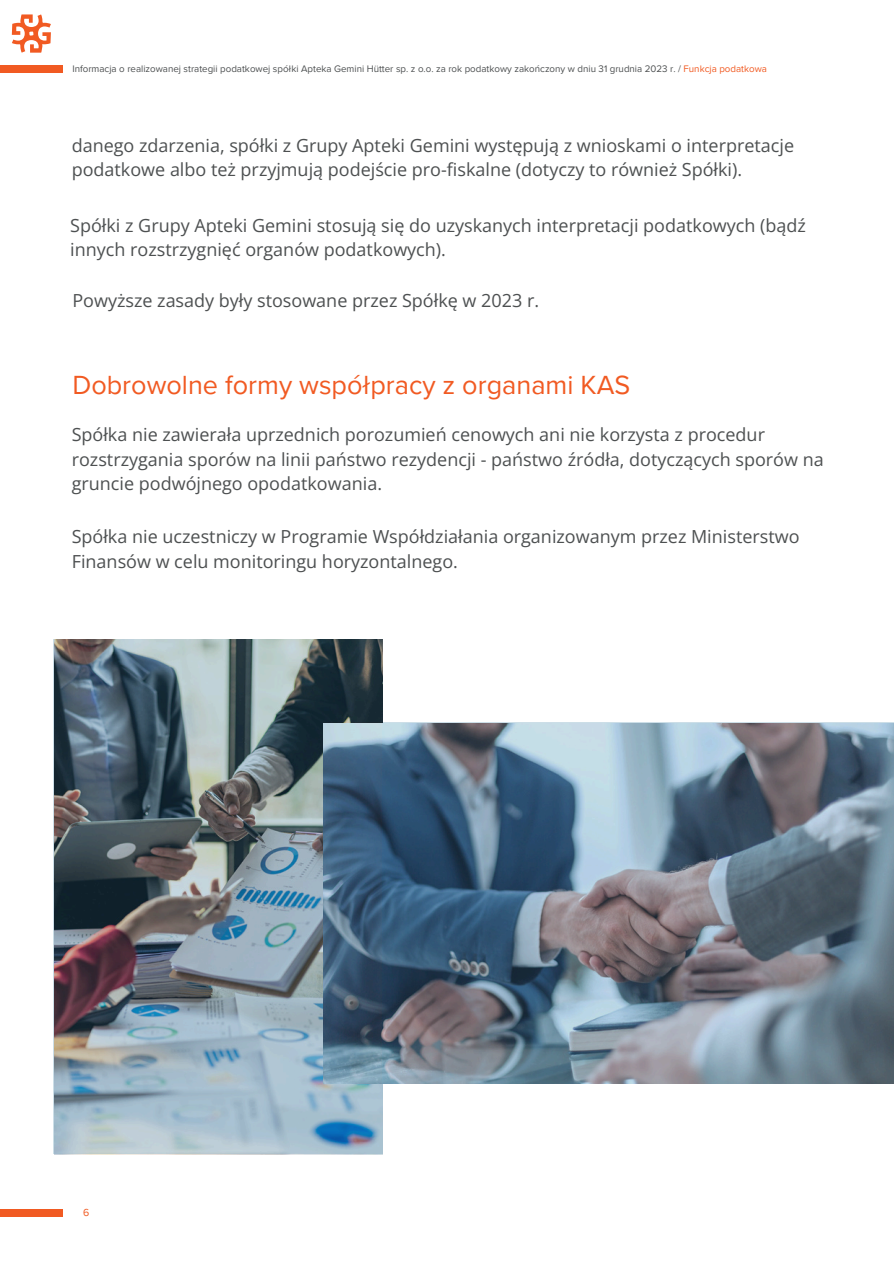
<style>
.page{position:relative;width:894px;height:1264px;background:#fff}
.page>*{position:absolute;margin:0;border:0;box-sizing:border-box;transform-origin:0 0}
.t1{font:27px "Proxima Nova";color:#f15a22}
.t2{font:18px/24.8px "Open Sans";color:#4d5051}
.t3{font:10.5px "Proxima Nova";color:#f15a22}
.t4{font:9.75px "Proxima Nova";color:#4d5051}
.s1{color:#f15a22}
</style>
<div class="page">
<div style="left:0;top:1209px;width:63px;height:7px;background:#f15a22"></div>
<div style="left:0;top:66px;width:63px;height:7px;background:#f15a22"></div>
<svg style="left:12px;top:14px;width:39px;height:39px"></svg>
<img style="left:54px;top:639px;width:328px;height:514px">
<svg style="left:323px;top:722px;width:59px;height:361px"></svg>
<svg style="left:382px;top:722px;width:511px;height:361px"></svg>
<h2 class="t4" style="left:72px;top:63px;width:696px">Informacja o realizowanej strategii podatkowej spółki Apteka Gemini Hütter sp. z o.o. za rok podatkowy zakończony w dniu 31 grudnia 2023 r. / <span class="s1">Funkcja podatkowa</span></h2>
<p class="t2" style="left:72px;top:132px;width:723px">danego zdarzenia, spółki z Grupy Apteki Gemini występują z wnioskami o interpretacje podatkowe albo też przyjmują podejście pro-fiskalne (dotyczy to również Spółki).</p>
<h1 class="t2" style="left:70px;top:212px;width:736px">Spółki z Grupy Apteki Gemini stosują się do uzyskanych interpretacji podatkowych (bądź innych rozstrzygnięć organów podatkowych).</h1>
<h2 class="t2" style="left:72px;top:287px;width:468px">Powyższe zasady były stosowane przez Spółkę w 2023 r.</h2>
<p class="t1" style="left:72px;top:369px;width:559px">Dobrowolne formy współpracy z organami KAS</p>
<h2 class="t2" style="left:72px;top:421px;width:753px">Spółka nie zawierała uprzednich porozumień cenowych ani nie korzysta z procedur rozstrzygania sporów na linii państwo rezydencji - państwo źródła, dotyczących sporów na gruncie podwójnego opodatkowania.</h2>
<p class="t2" style="left:72px;top:523px;width:729px">Spółka nie uczestniczy w Programie Współdziałania organizowanym przez Ministerstwo<br>Finansów w celu monitoringu horyzontalnego.</p>
<h2 class="t3" style="left:83px;top:1206px;width:8px">6</h2>
</div>
